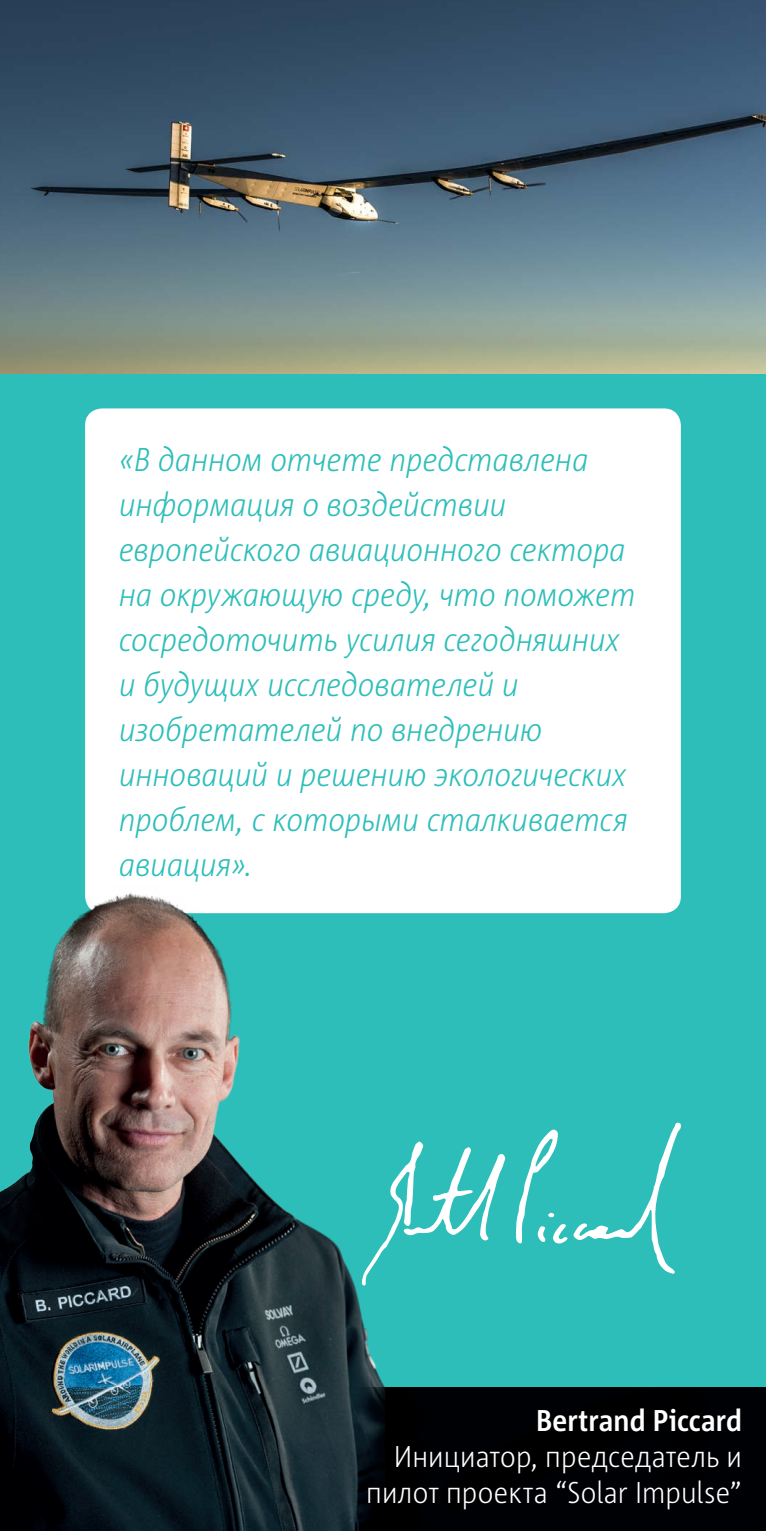
<style>
.page{position:relative;width:766px;height:1531px;background:#fff}
.page>*{position:absolute;margin:0;border:0;box-sizing:border-box;transform-origin:0 0}
.t1{font:italic 300 33px/45px "Corpid E1 s S Cd";color:#2dbeb9}
.t2{font:300 30px/36px "Corpid E1 s S Cd";letter-spacing:.005em;color:#fff;text-align:right}
.t3{font:700 30px "Corpid E1 s S Cd";letter-spacing:.005em;color:#fff}
</style>
<div class="page">
<div style="left:0;top:0;width:765px;height:1531px;background:#2dbeb9"></div>
<svg style="left:573px;top:1123px;width:107px;height:151px"></svg>
<svg style="left:421px;top:1142px;width:84px;height:99px"></svg>
<svg style="left:516px;top:1129px;width:51px;height:115px"></svg>
<div style="left:85px;top:408px;width:595px;height:505px;background:#fff;border-radius:17px"></div>
<img style="left:0;top:877px;width:421px;height:511px">
<img style="left:0;top:1388px;width:765px;height:143px">
<img style="left:0;top:0;width:765px;height:373px">
<p class="t1" style="left:119px;top:436px;width:517px">«В данном отчете представлена информация о воздействии европейского авиационного сектора на окружающую среду, что поможет сосредоточить усилия сегодняшних и будущих исследователей и изобретателей по внедрению инноваций и решению экологических проблем, с которыми сталкивается авиация».</p>
<p class="t3" style="left:536px;top:1401px;width:207px">Bertrand Piccard</p>
<p class="t2" style="left:366px;top:1437px;width:377px">Инициатор, председатель и пилот проекта “Solar Impulse”</p>
</div>
